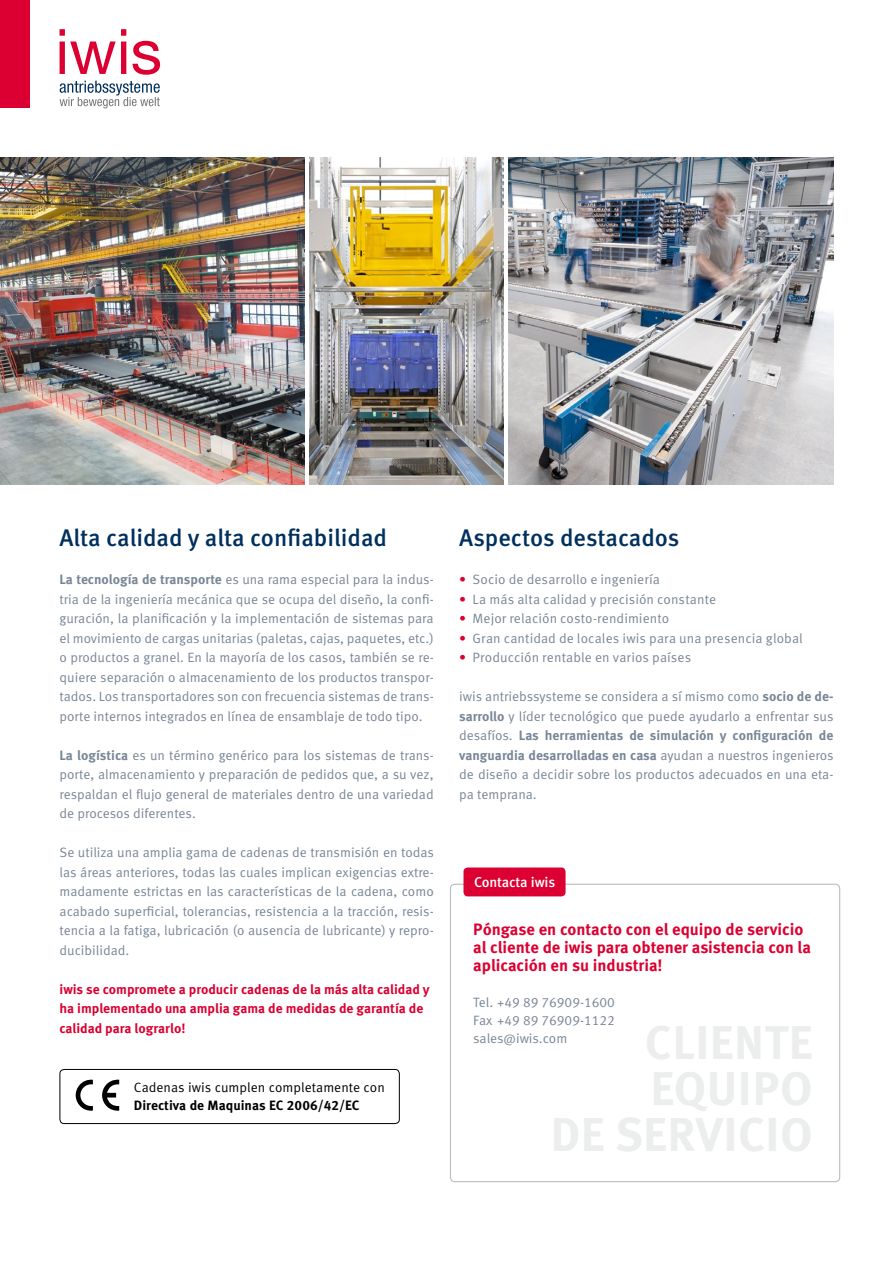
<style>
.page{position:relative;width:893px;height:1263px;background:#fff}
.page>*{position:absolute;margin:0;border:0;box-sizing:border-box;transform-origin:0 0}
.Überschrift_DE{font:500 24px "Meta OT";letter-spacing:-.005em;color:#00305e}
.t1{font:700 16.5px/18px "Meta OT";color:#db0031}
.Aufzählung_DE{font:500 14.25px "Meta OT";letter-spacing:-.015em;color:#fff}
.t2{font:13.5px/19.5px "Meta OT";color:#788696;text-align:justify}
.t3{font:700 13.5px/19.5px "Meta OT";color:#db0031}
.Text_für_Blöcke{font:13.5px "Meta OT";color:#000}
.Text_für_Blöcke-2{font:700 13.5px "Meta OT";color:#000}
.s1{color:#db0031}
.s2{font-weight:700}
</style>
<div class="page">
<svg style="left:60px;top:81px;width:100px;height:27px"></svg>
<svg style="left:60px;top:29px;width:100px;height:46px"></svg>
<div style="left:0;top:0;width:30px;height:108px;background:#db0031"></div>
<img style="left:310px;top:158px;width:193px;height:327px">
<img style="left:508px;top:158px;width:325px;height:327px">
<img style="left:0;top:158px;width:305px;height:327px">
<div style="left:60px;top:1069px;width:340px;height:55px;border:1px solid #000;border-radius:4px"></div>
<svg style="left:75px;top:1079px;width:18px;height:32px"></svg>
<svg style="left:102px;top:1079px;width:17px;height:32px"></svg>
<div style="left:450px;top:884px;width:390px;height:298px;border:1px solid #bbbdbe;border-radius:4px"></div>
<div style="left:463px;top:867px;width:103px;height:29px;background:#db0031;border-radius:4px"></div>
<p class="Überschrift_DE" style="left:60px;top:523px;width:329px">Alta calidad y alta confiabilidad</p>
<p class="Überschrift_DE" style="left:459px;top:523px;width:222px">Aspectos destacados</p>
<p class="t2" style="left:459px;top:570px;width:202px"><span class="s1">•</span> Socio de desarrollo e ingeniería</p>
<p class="t2" style="left:459px;top:589px;width:258px"><span class="s1">•</span> La más alta calidad y precisión constante</p>
<p class="t2" style="left:459px;top:609px;width:211px"><span class="s1">•</span> Mejor relación costo-rendimiento</p>
<p class="t2" style="left:459px;top:628px;width:345px"><span class="s1">•</span> Gran cantidad de locales iwis para una presencia global</p>
<p class="t2" style="left:459px;top:648px;width:233px"><span class="s1">•</span> Producción rentable en varios países</p>
<p class="t2" style="left:459px;top:687px;width:376px">iwis antriebssysteme se considera a sí mismo como <span class="s2">socio de de&shy;sarrollo</span> y líder tecnológico que puede ayudarlo a enfrentar sus desafíos. <span class="s2">Las herramientas de simulación y configuración de vanguardia desarrolladas en casa</span> ayudan a nuestros ingenieros de diseño a decidir sobre los productos adecuados en una eta&shy;pa temprana.</p>
<p class="t2" style="left:60px;top:570px;width:376px"><span class="s2">La tecnología de transporte</span> es una rama especial para la indus&shy;tria de la ingeniería mecánica que se ocupa del diseño, la confi&shy;guración, la planificación y la implementación de sistemas para el movimiento de cargas unitarias (paletas, cajas, paquetes, etc.) o productos a granel. En la mayoría de los casos, también se re&shy;quiere separación o almacenamiento de los productos transpor&shy;tados. Los transportadores son con frecuencia sistemas de trans&shy;porte internos integrados en línea de ensamblaje de todo tipo.</p>
<p class="t2" style="left:60px;top:745px;width:376px"><span class="s2">La logística</span> es un término genérico para los sistemas de trans&shy;porte, almacenamiento y preparación de pedidos que, a su vez, respaldan el flujo general de materiales dentro de una variedad de procesos diferentes.</p>
<p class="t2" style="left:60px;top:843px;width:376px">Se utiliza una amplia gama de cadenas de transmisión en todas las áreas anteriores, todas las cuales implican exigencias extre&shy;madamente estrictas en las características de la cadena, como acabado superficial, tolerancias, resistencia a la tracción, resis&shy;tencia a la fatiga, lubricación (o ausencia de lubricante) y repro&shy;ducibilidad.</p>
<p class="t3" style="left:60px;top:979px;width:372px">iwis se compromete a producir cadenas de la más alta calidad y ha implementado una amplia gama de medidas de garantía de calidad para lograrlo!</p>
<p class="Aufzählung_DE" style="left:474px;top:873px;width:83px">Contacta iwis</p>
<p class="t1" style="left:473px;top:921px;width:339px">Póngase en contacto con el equipo de servicio al cliente de iwis para obtener asistencia con la aplicación en su industria!</p>
<p class="t2" style="left:473px;top:993px;width:143px">Tel. +49 89 76909-1600</p>
<p class="t2" style="left:473px;top:1011px;width:143px">Fax +49 89 76909-1122</p>
<p class="t2" style="left:473px;top:1029px;width:96px">sales@iwis.com</p>
<p class="Text_für_Blöcke" style="left:134px;top:1079px;width:252px">Cadenas iwis cumplen completamente con</p>
<p class="Text_für_Blöcke-2" style="left:134px;top:1096px;width:227px">Directiva de Maquinas EC 2006/42/EC</p>
</div>
